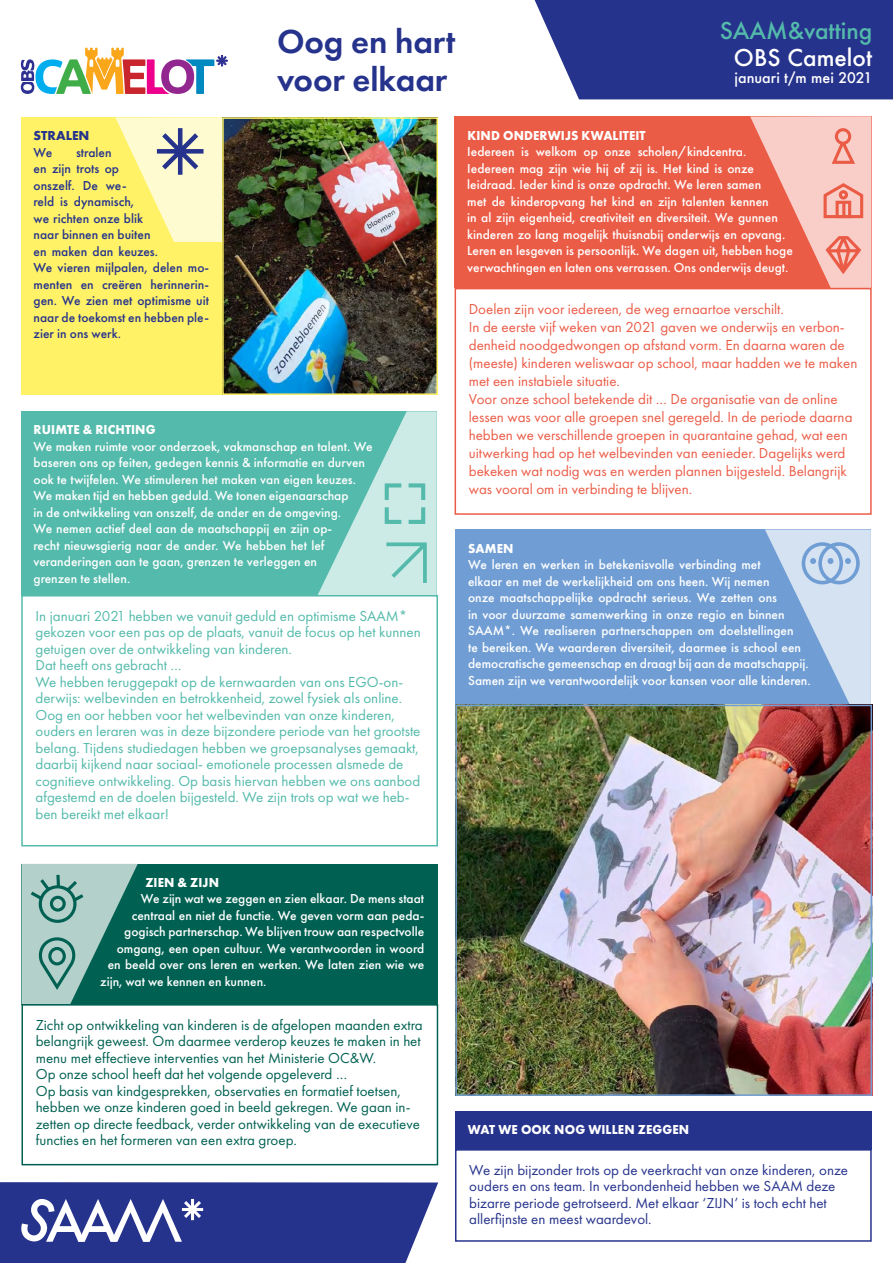
<style>
.page{position:relative;width:893px;height:1263px;background:#fff}
.page>*{position:absolute;margin:0;border:0;box-sizing:border-box;transform-origin:0 0}
.t1{font:600 34.5px/37.5px "Futura PT";letter-spacing:-.005em;color:#26338c}
.t2{font:500 22.5px "Futura";color:#54baab}
.t3{font:500 22.5px "Futura";color:#fff}
.t4{font:15px/16.5px "Futura PT";color:#54baab}
.t5{font:15px/18px "Futura PT";color:#eb5c47}
.t6{font:15px/16.5px "Futura PT";color:#006152}
.t7{font:15px/16.5px "Futura PT";color:#26338c}
.t8{font:500 14.25px "Futura";color:#fff}
.t9{font:500 13.5px/16.5px "Futura PT";color:#fff}
.t10{font:500 13.5px/16.5px "Futura PT";color:#26338c}
.t11{font:700 13.5px "Futura PT";letter-spacing:.01em;color:#fff;scale:.95 1}
.t12{font:700 13.5px "Futura PT";color:#26338c}
</style>
<div class="page">
<div style="left:455px;top:1149px;width:417px;height:93px;border:2px solid #26338c"></div>
<div style="left:21px;top:117px;width:201px;height:278px;background:#fff266"></div>
<div style="left:455px;top:117px;width:417px;height:171px;background:#eb5c47"></div>
<div style="left:21px;top:411px;width:416px;height:185px;background:#54baab"></div>
<div style="left:455px;top:529px;width:416px;height:176px;background:#709ed4"></div>
<div style="left:22px;top:864px;width:416px;height:140px;background:#006152"></div>
<svg style="left:115px;top:117px;width:107px;height:125px"></svg>
<svg style="left:750px;top:116px;width:121px;height:172px"></svg>
<svg style="left:317px;top:411px;width:120px;height:184px"></svg>
<svg style="left:22px;top:864px;width:116px;height:140px"></svg>
<div style="left:455px;top:1111px;width:417px;height:38px;background:#26338c"></div>
<div style="left:455px;top:288px;width:417px;height:227px;border:2px solid #eb5c47"></div>
<svg style="left:765px;top:529px;width:106px;height:176px"></svg>
<div style="left:21px;top:595px;width:417px;height:251px;border:2px solid #54baab"></div>
<img style="left:225px;top:120px;width:210px;height:272px">
<div style="left:222px;top:117px;width:216px;height:278px;border:2px solid #fff266"></div>
<div style="left:22px;top:1004px;width:416px;height:161px;border:2px solid #006152"></div>
<div style="left:535px;top:0;width:358px;height:99px;background:#26338c"></div>
<svg style="left:0;top:1182px;width:438px;height:81px;background:#3e4a99"></svg>
<img style="left:458px;top:708px;width:411px;height:385px">
<div style="left:455px;top:705px;width:417px;height:391px;border:2px solid #709ed4"></div>
<svg style="left:21px;top:48px;width:207px;height:46px"></svg>
<h1 class="t1" style="left:277px;top:22px;width:180px">Oog en hart voor elkaar</h1>
<h2 class="t2" style="left:720px;top:15px;width:154px">SAAM&amp;vatting</h2>
<h2 class="t3" style="left:734px;top:42px;width:140px">OBS Camelot</h2>
<p class="t8" style="left:735px;top:68px;width:139px">januari t/m mei 2021</p>
<p class="t12" style="left:34px;top:127px;width:57px">STRALEN</p>
<p class="t10" style="left:34px;top:144px;width:20px">We</p>
<p class="t10" style="left:34px;top:144px;width:177px;text-indent:42px">stralen<br>en zijn trots op<br>onszelf. De we-<br>reld is dynamisch,<br>we richten onze blik<br>naar binnen en buiten<br>en maken dan keuzes.<br>We vieren mijlpalen, delen mo&shy;menten en creëren herinnerin&shy;gen. We zien met optimisme uit naar de toekomst en hebben ple&shy;zier in ons werk.</p>
<p class="t11" style="left:34px;top:421px;width:130px">RUIMTE &amp; RICHTING</p>
<p class="t9" style="left:34px;top:438px;width:341px">We maken ruimte voor onderzoek, vakmanschap en talent. We baseren ons op feiten, gedegen kennis &amp; informatie en durven ook te twijfelen. We stimuleren het maken van eigen keuzes.<br>We maken tijd en hebben geduld. We tonen eigenaarschap<br>in de ontwikkeling van onszelf, de ander en de omgeving.<br>We nemen actief deel aan de maatschappij en zijn op-<br>recht nieuwsgierig naar de ander. We hebben het lef veranderingen aan te gaan, grenzen te verleggen en<br>grenzen te stellen.</p>
<p class="t4" style="left:36px;top:607px;width:387px">In januari 2021 hebben we vanuit geduld en optimisme SAAM* gekozen voor een pas op de plaats, vanuit de focus op het kunnen getuigen over de ontwikkeling van kinderen.<br>Dat heeft ons gebracht …<br>We hebben teruggepakt op de kernwaarden van ons EGO-on&shy;derwijs: welbevinden en betrokkenheid, zowel fysiek als online.<br>Oog en oor hebben voor het welbevinden van onze kinderen, ouders en leraren was in deze bijzondere periode van het grootste belang. Tijdens studiedagen hebben we groepsanalyses gemaakt, daarbij kijkend naar sociaal- emotionele processen alsmede de cognitieve ontwikkeling. Op basis hiervan hebben we ons aanbod afgestemd en de doelen bijgesteld. We zijn trots op wat we heb&shy;ben bereikt met elkaar!</p>
<p class="t11" style="left:467px;top:127px;width:189px">KIND ONDERWIJS KWALITEIT</p>
<p class="t9" style="left:467px;top:144px;width:327px">Iedereen is welkom op onze scholen/kindcentra.<br>Iedereen mag zijn wie hij of zij is. Het kind is onze leidraad. Ieder kind is onze opdracht. We leren samen<br>met de kinderopvang het kind en zijn talenten kennen<br>in al zijn eigenheid, creativiteit en diversiteit. We gunnen kinderen zo lang mogelijk thuisnabij onderwijs en opvang.<br>Leren en lesgeven is persoonlijk. We dagen uit, hebben hoge verwachtingen en laten ons verrassen. Ons onderwijs deugt.</p>
<p class="t5" style="left:469px;top:299px;width:390px">Doelen zijn voor iedereen, de weg ernaartoe verschilt.<br>In de eerste vijf weken van 2021 gaven we onderwijs en verbon&shy;denheid noodgedwongen op afstand vorm. En daarna waren de (meeste) kinderen weliswaar op school, maar hadden we te maken met een instabiele situatie.<br>Voor onze school betekende dit … De organisatie van de online lessen was voor alle groepen snel geregeld. In de periode daarna hebben we verschillende groepen in quarantaine gehad, wat een uitwerking had op het welbevinden van eenieder. Dagelijks werd bekeken wat nodig was en werden plannen bijgesteld. Belangrijk was vooral om in verbinding te blijven.</p>
<p class="t11" style="left:468px;top:539px;width:49px">SAMEN</p>
<p class="t9" style="left:468px;top:556px;width:344px">We leren en werken in betekenisvolle verbinding met<br>elkaar en met de werkelijkheid om ons heen. Wij nemen<br>onze maatschappelijke opdracht serieus. We zetten ons<br>in voor duurzame samenwerking in onze regio en binnen SAAM*. We realiseren partnerschappen om doelstellingen<br>te bereiken. We waarderen diversiteit, daarmee is school een democratische gemeenschap en draagt bij aan de maatschappij.<br>Samen zijn we verantwoordelijk voor kansen voor alle kinderen.</p>
<p class="t11" style="left:145px;top:874px;width:79px">ZIEN &amp; ZIJN</p>
<p class="t9" style="left:141px;top:891px;width:285px">We zijn wat we zeggen en zien elkaar. De mens staat</p>
<p class="t9" style="left:132px;top:907px;width:294px">centraal en niet de functie. We geven vorm aan peda-</p>
<p class="t9" style="left:124px;top:924px;width:302px">gogisch partnerschap. We blijven trouw aan respectvolle</p>
<p class="t9" style="left:117px;top:940px;width:309px">omgang, een open cultuur. We verantwoorden in woord</p>
<p class="t9" style="left:108px;top:957px;width:318px">en beeld over ons leren en werken. We laten zien wie we</p>
<p class="t9" style="left:100px;top:973px;width:168px">zijn, wat we kennen en kunnen.</p>
<p class="t6" style="left:36px;top:1016px;width:389px">Zicht op ontwikkeling van kinderen is de afgelopen maanden extra belangrijk geweest. Om daarmee verderop keuzes te maken in het menu met effectieve interventies van het Ministerie OC&amp;W.<br>Op onze school heeft dat het volgende opgeleverd …<br>Op basis van kindgesprekken, observaties en formatief toetsen, hebben we onze kinderen goed in beeld gekregen. We gaan in&shy;zetten op directe feedback, verder ontwikkeling van de executieve functies en het formeren van een extra groep.</p>
<p class="t11" style="left:468px;top:1121px;width:235px">WAT WE OOK NOG WILLEN ZEGGEN</p>
<p class="t7" style="left:469px;top:1161px;width:380px">We zijn bijzonder trots op de veerkracht van onze kinderen, onze ouders en ons team. In verbondenheid hebben we SAAM deze bizarre periode getrotseerd. Met elkaar ‘ZIJN’ is toch echt het allerfijnste en meest waardevol.</p>
</div>
